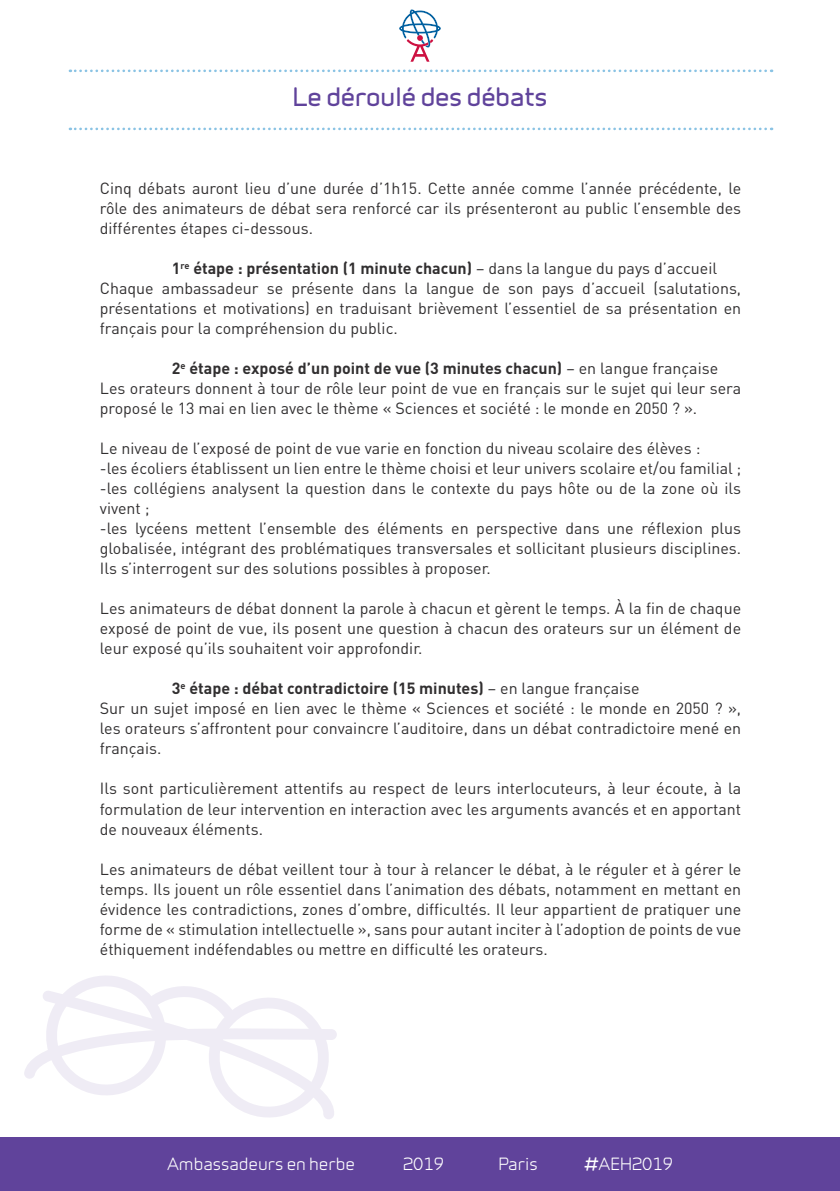
<style>
.page{position:relative;width:840px;height:1191px;background:#fff}
.page>*{position:absolute;margin:0;border:0;box-sizing:border-box;transform-origin:0 0}
.t1{font:24px "Infinity T Bold";color:#60439b}
.t2{font:16px/20px "DIN";color:#312f30;text-align:justify}
.t3{font:16px "Infinity T Medium";color:#fff}
.s1{font-weight:700}
.s2{font-size:24px}
</style>
<div class="page">
<svg style="left:399px;top:9px;width:42px;height:53px"></svg>
<div style="left:0;top:1137px;width:839px;height:54px;background:#60439b"></div>
<svg style="left:70px;top:128px;width:701px;height:2px"></svg>
<svg style="left:70px;top:70px;width:701px;height:2px"></svg>
<svg style="left:24px;top:976px;width:313px;height:143px"></svg>
<h1 class="t1" style="left:293px;top:79px;width:255px">Le déroulé des débats</h1>
<p class="t2" style="left:100px;top:178px;width:642px">Cinq débats auront lieu d’une durée d’1h15. Cette année comme l’année précédente, le rôle des animateurs de débat sera renforcé car ils présenteront au public l’ensemble des différentes étapes ci-dessous.</p>
<p class="t2" style="left:100px;top:258px;width:642px;text-align:left;text-indent:72px"><span class="s1">1</span><sup>re</sup> <span class="s1">étape : présentation (1 minute chacun)</span> – dans la langue du pays d’accueil Chaque ambassadeur se présente dans la langue de son pays d’accueil (salutations, présentations et motivations) en traduisant brièvement l’essentiel de sa présentation en français pour la compréhension du public.</p>
<p class="t2" style="left:100px;top:358px;width:642px;text-align:left;text-indent:72px"><span class="s1">2</span><sup>e</sup> <span class="s1">étape : exposé d’un point de vue (3 minutes chacun)</span> – en langue française<br>Les orateurs donnent à tour de rôle leur point de vue en français sur le sujet qui leur sera proposé le 13 mai en lien avec le thème « Sciences et société : le monde en 2050 ? ».</p>
<p class="t2" style="left:100px;top:438px;width:642px;text-align:left">Le niveau de l’exposé de point de vue varie en fonction du niveau scolaire des élèves :<br>-les écoliers établissent un lien entre le thème choisi et leur univers scolaire et/ou familial ; -les collégiens analysent la question dans le contexte du pays hôte ou de la zone où ils vivent ;<br>-les lycéens mettent l’ensemble des éléments en perspective dans une réflexion plus globalisée, intégrant des problématiques transversales et sollicitant plusieurs disciplines.<br>Ils s’interrogent sur des solutions possibles à proposer.</p>
<p class="t2" style="left:100px;top:598px;width:642px">Les animateurs de débat donnent la parole à chacun et gèrent le temps. À la fin de chaque exposé de point de vue, ils posent une question à chacun des orateurs sur un élément de leur exposé qu’ils souhaitent voir approfondir.</p>
<p class="t2" style="left:100px;top:678px;width:642px;text-align:left;text-indent:72px"><span class="s1">3</span><sup>e</sup> <span class="s1">étape : débat contradictoire (15 minutes)</span> – en langue française<br>Sur un sujet imposé en lien avec le thème « Sciences et société : le monde en 2050 ? », les orateurs s’affrontent pour convaincre l’auditoire, dans un débat contradictoire mené en français.</p>
<p class="t2" style="left:100px;top:778px;width:642px">Ils sont particulièrement attentifs au respect de leurs interlocuteurs, à leur écoute, à la formulation de leur intervention en interaction avec les arguments avancés et en apportant de nouveaux éléments.</p>
<p class="t2" style="left:100px;top:858px;width:642px">Les animateurs de débat veillent tour à tour à relancer le débat, à le réguler et à gérer le temps. Ils jouent un rôle essentiel dans l’animation des débats, notamment en mettant en évidence les contradictions, zones d’ombre, difficultés. Il leur appartient de pratiquer une forme de « stimulation intellectuelle », sans pour autant inciter à l’adoption de points de vue éthiquement indéfendables ou mettre en difficulté les orateurs.</p>
<p class="t3" style="left:167px;top:1151px;width:189px">Ambassadeurs en herbe</p>
<p class="t3" style="left:403px;top:1151px;width:42px">2019</p>
<p class="t3" style="left:498px;top:1151px;width:41px">Paris</p>
<p class="t3" style="left:583px;top:1151px;width:90px"><span class="s2">#</span>AEH2019</p>
</div>
